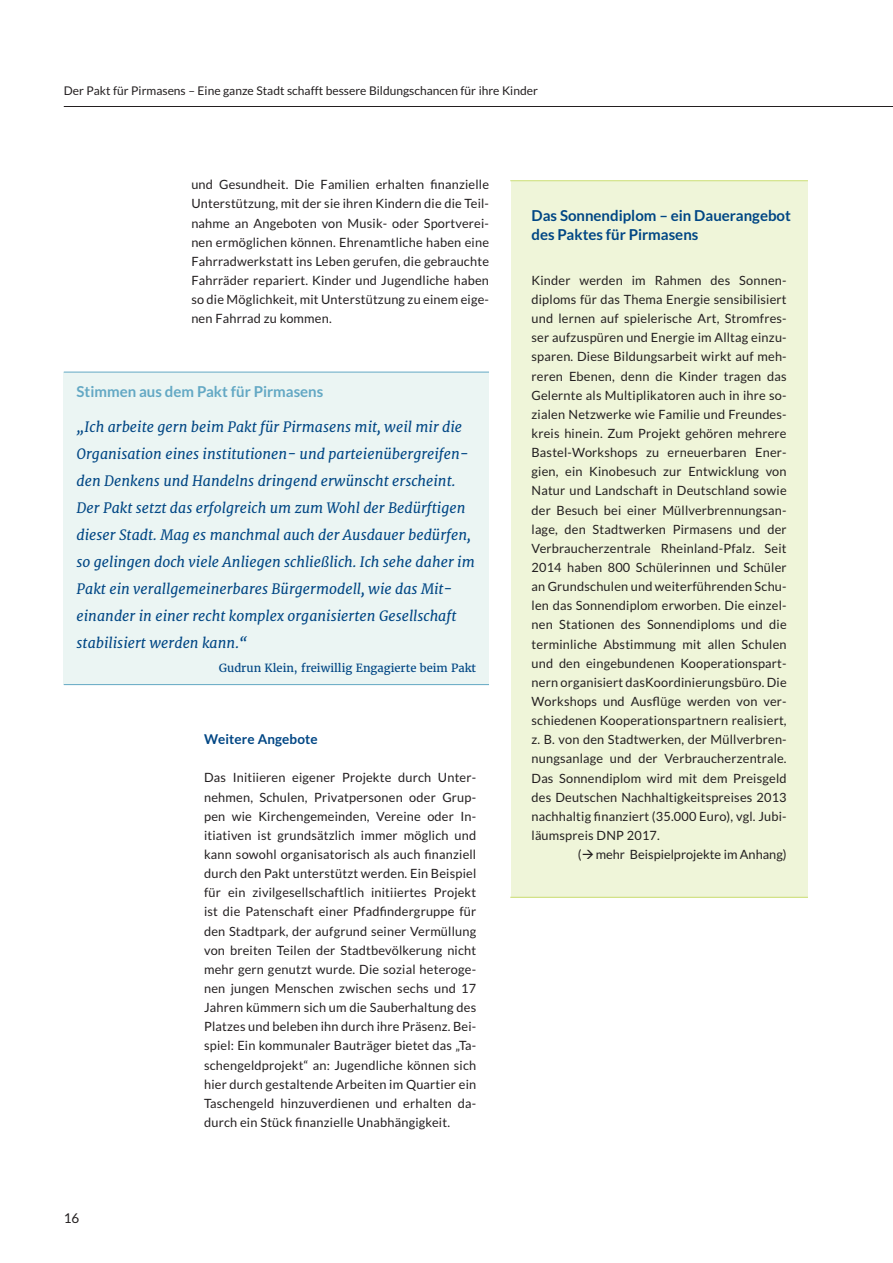
<style>
.page{position:relative;width:893px;height:1263px;background:#fff}
.page>*{position:absolute;margin:0;border:0;box-sizing:border-box;transform-origin:0 0}
.t1{font:700 15px/19.2px "Lato";color:#004684}
.t2{font:700 15px "Lato";color:#63a8c4}
.t3{font:italic 14.25px/27px "Merriweather";color:#004684}
.t4{font:700 13.5px "Lato";letter-spacing:.01em;color:#004684}
.t5{font:13.5px "Lato";color:#231f20}
.t6{font:12.75px/19.2px "Lato";letter-spacing:.015em;color:#231f20;text-align:justify}
.t7{font:12px "Lato";color:#231f20}
.t8{font:11.25px "Merriweather";color:#004684}
</style>
<div class="page">
<hr style="left:64px;top:106px;width:829px;height:1px;background:#231f20">
<div style="left:511px;top:181px;width:296px;height:716px;background:#eff5d9"></div>
<div style="left:64px;top:372px;width:425px;height:313px;background:#ebf5f3"></div>
<hr style="left:64px;top:372px;width:425px;height:1px;background:#63a8c4">
<hr style="left:64px;top:684px;width:425px;height:1px;background:#63a8c4">
<hr style="left:510px;top:180px;width:298px;height:1px;background:#cbde72">
<hr style="left:510px;top:897px;width:298px;height:1px;background:#cbde72">
<p class="t7" style="left:64px;top:84px;width:476px">Der Pakt für Pirmasens – Eine ganze Stadt schafft bessere Bildungschancen für ihre Kinder</p>
<p class="t6" style="left:191px;top:175px;width:299px">und Gesundheit. Die Familien erhalten finanzielle Unterstützung, mit der sie ihren Kindern die die Teil&shy;nahme an Angeboten von Musik- oder Sportverei&shy;nen ermöglichen können. Ehrenamtliche haben eine Fahrradwerkstatt ins Leben gerufen, die gebrauchte Fahrräder repariert. Kinder und Jugendliche haben so die Möglichkeit, mit Unterstützung zu einem eige&shy;nen Fahrrad zu kommen.</p>
<p class="t2" style="left:77px;top:383px;width:248px">Stimmen aus dem Pakt für Pirmasens</p>
<p class="t3" style="left:77px;top:414px;width:400px">„Ich arbeite gern beim Pakt für Pirmasens mit, weil mir die Organisation eines institutionen- und parteienübergreifen&shy;den Denkens und Handelns dringend erwünscht erscheint.<br>Der Pakt setzt das erfolgreich um zum Wohl der Bedürftigen dieser Stadt. Mag es manchmal auch der Ausdauer bedürfen, so gelingen doch viele Anliegen schließlich. Ich sehe daher im Pakt ein verallgemeinerbares Bürgermodell, wie das Mit&shy;einander in einer recht komplex organisierten Gesellschaft stabilisiert werden kann.“</p>
<p class="t8" style="left:219px;top:660px;width:259px">Gudrun Klein, freiwillig Engagierte beim Pakt</p>
<p class="t5" style="left:64px;top:1210px;width:17px">16</p>
<p class="t4" style="left:204px;top:731px;width:115px">Weitere Angebote</p>
<p class="t6" style="left:204px;top:768px;width:274px">Das Initiieren eigener Projekte durch Unter&shy;nehmen, Schulen, Privatpersonen oder Grup&shy;pen wie Kirchengemeinden, Vereine oder In&shy;itiativen ist grundsätzlich immer möglich und kann sowohl organisatorisch als auch finanziell durch den Pakt unterstützt werden. Ein Beispiel für ein zivilgesellschaftlich initiiertes Projekt ist die Patenschaft einer Pfadfindergruppe für den Stadtpark, der aufgrund seiner Vermüllung von breiten Teilen der Stadtbevölkerung nicht mehr gern genutzt wurde. Die sozial heteroge&shy;nen jungen Menschen zwischen sechs und 17<br>Jahren kümmern sich um die Sauberhaltung des Platzes und beleben ihn durch ihre Präsenz. Bei&shy;spiel: Ein kommunaler Bauträger bietet das „Ta&shy;schengeldprojekt“ an: Jugendliche können sich hier durch gestaltende Arbeiten im Quartier ein Taschengeld hinzuverdienen und erhalten da&shy;durch ein Stück finanzielle Unabhängigkeit.</p>
<p class="t1" style="left:531px;top:206px;width:261px">Das Sonnendiplom – ein Dauerangebot des Paktes für Pirmasens</p>
<p class="t6" style="left:531px;top:271px;width:257px">Kinder werden im Rahmen des Sonnen&shy;diploms für das Thema Energie sensibilisiert und lernen auf spielerische Art, Stromfres&shy;ser aufzuspüren und Energie im Alltag einzu&shy;sparen. Diese Bildungsarbeit wirkt auf meh&shy;reren Ebenen, denn die Kinder tragen das Gelernte als Multiplikatoren auch in ihre so&shy;zialen Netzwerke wie Familie und Freundes&shy;kreis hinein. Zum Projekt gehören mehrere Bastel-Workshops zu erneuerbaren Ener&shy;gien, ein Kinobesuch zur Entwicklung von Natur und Landschaft in Deutschland sowie der Besuch bei einer Müllverbrennungsan&shy;lage, den Stadtwerken Pirmasens und der Verbraucherzentrale Rheinland-Pfalz. Seit 2014 haben 800 Schülerinnen und Schüler an Grundschulen und weiterführenden Schu&shy;len das Sonnendiplom erworben. Die einzel&shy;nen Stationen des Sonnendiploms und die terminliche Abstimmung mit allen Schulen und den eingebundenen Kooperationspart&shy;nern organisiert dasKoordinierungsbüro. Die Workshops und Ausflüge werden von ver&shy;schiedenen Kooperationspartnern realisiert, z. B. von den Stadtwerken, der Müllverbren&shy;nungsanlage und der Verbraucherzentrale.<br>Das Sonnendiplom wird mit dem Preisgeld des Deutschen Nachhaltigkeitspreises 2013 nachhaltig finanziert (35.000 Euro), vgl. Jubi&shy;läumspreis DNP 2017.</p>
<p class="t6" style="left:578px;top:845px;width:210px">(→mehr Beispielprojekte im Anhang)</p>
</div>
